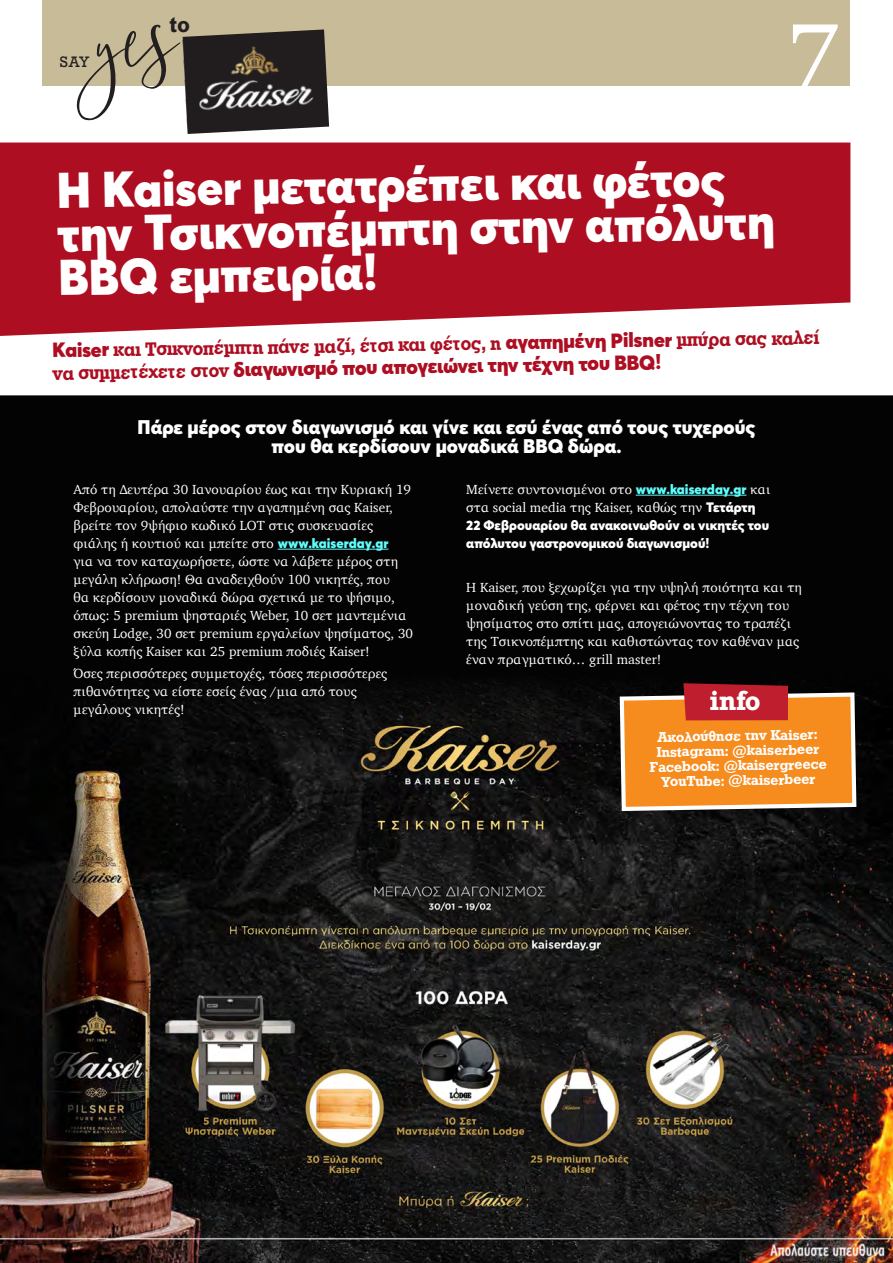
<style>
.page{position:relative;width:893px;height:1263px;background:#fff}
.page>*{position:absolute;margin:0;border:0;box-sizing:border-box;transform-origin:0 0}
.t1{font:97.5px "Georgia";color:#fff}
.t2{font:900 49.5px/43.7px "Averta";color:#fff}
.t3{font:700 25.8px "Rockwell";color:#fff}
.t4{font:700 21px "Rockwell";color:#231f20}
.t5{font:20.25px "UB Rockwell Bold";color:#ad0e22;scale:.95 1}
.t6{font:900 20.25px "Averta";color:#ad0e22}
.t7{font:900 19.5px/19.5px "Averta";color:#fff;text-align:center}
.t8{font:14.85px/14.9px "UB Rockwell Bold";color:#fff;text-align:center}
.t9{font:14.25px "Rockwell";color:#231f20}
.t10{font:13.5px/18px "Charter";color:#fff}
.t11{font:900 13.5px/18px "Averta";color:#fff}
.s1{font-family:"Averta";font-weight:900}
.s2{font-family:"UB Rockwell Bold";font-weight:400}
.s3{font-family:"Averta";font-weight:900;color:#5efcfb}
</style>
<div class="page">
<div style="left:0;top:395px;width:893px;height:277px;background:#030303"></div>
<img style="left:0;top:672px;width:893px;height:591px">
<svg style="left:0;top:143px;width:850px;height:193px;background:#b42235"></svg>
<div style="left:43px;top:0;width:807px;height:85px;background:#c8bc98"></div>
<hr style="left:278px;top:549px;width:110px;height:1px;background:#5efcfb">
<hr style="left:636px;top:495px;width:110px;height:1px;background:#5efcfb">
<svg style="left:618px;top:683px;width:240px;height:130px;background:#d6792e"></svg>
<svg style="left:60px;top:24px;width:122px;height:97px"></svg>
<img style="left:182px;top:29px;width:147px;height:105px">
<p class="t9" style="left:60px;top:53px;width:32px">SAY</p>
<h3 class="t4" style="left:169px;top:11px;width:22px">to</h3>
<h1 class="t1" style="left:789px;top:-29px;width:50px">7</h1>
<h2 class="t2" style="left:56px;top:168px;width:719px;rotate:-1deg">Η Kaiser μετατρέπει και φέτος την Τσικνοπέμπτη στην απόλυτη<br>BBQ εμπειρία!</h2>
<h3 class="t5" style="left:52px;top:339px;width:809px;rotate:-1deg"><span class="s1">Kaiser</span> και Τσικνοπέμπτη πάνε μαζί, έτσι και φέτος, η <span class="s1">αγαπημένη Pilsner</span> μπύρα σας καλεί</h3>
<h3 class="t6" style="left:53px;top:359px;width:610px;rotate:-1deg"><span class="s2">να συμμετέχετε στον</span> διαγωνισμό που απογειώνει την τέχνη του BBQ!</h3>
<h3 class="t7" style="left:138px;top:417px;width:619px">Πάρε μέρος στον διαγωνισμό και γίνε και εσύ ένας από τους τυχερούς που θα κερδίσουν μοναδικά BBQ δώρα.</h3>
<p class="t10" style="left:74px;top:480px;width:341px">Από τη Δευτέρα 30 Ιανουαρίου έως και την Κυριακή 19<br>Φεβρουαρίου, απολαύστε την αγαπημένη σας Kaiser, βρείτε τον 9ψήφιο κωδικό LOT στις συσκευασίες φιάλης ή κουτιού και μπείτε στο <span class="s3">www.kaiserday.gr<br></span>για να τον καταχωρήσετε, ώστε να λάβετε μέρος στη μεγάλη κλήρωση! Θα αναδειχθούν 100 νικητές, που<br>θα κερδίσουν μοναδικά δώρα σχετικά με το ψήσιμο, όπως: 5 premium ψησταριές Weber, 10 σετ μαντεμένια σκεύη Lodge, 30 σετ premium εργαλείων ψησίματος, 30 ξύλα κοπής Kaiser και 25 premium ποδιές Kaiser!</p>
<p class="t10" style="left:74px;top:664px;width:315px">Όσες περισσότερες συμμετοχές, τόσες περισσότερες πιθανότητες να είστε εσείς ένας /μια από τους μεγάλους νικητές!</p>
<p class="t10" style="left:466px;top:480px;width:306px">Μείνετε συντονισμένοι στο <span class="s3">www.kaiserday.gr</span> και στα social media της Kaiser, καθώς την <span class="s1">Τετάρτη</span></p>
<p class="t11" style="left:466px;top:516px;width:304px">22 Φεβρουαρίου θα ανακοινωθούν οι νικητές του απόλυτου γαστρονομικού διαγωνισμού!</p>
<p class="t10" style="left:466px;top:578px;width:337px">Η Kaiser, που ξεχωρίζει για την υψηλή ποιότητα και τη μοναδική γεύση της, φέρνει και φέτος την τέχνη του ψησίματος στο σπίτι μας, απογειώνοντας το τραπέζι της Τσικνοπέμπτης και καθιστώντας τον καθέναν μας έναν πραγματικό… grill master!</p>
<h3 class="t3" style="left:710px;top:684px;width:53px">info</h3>
<p class="t8" style="left:649px;top:730px;width:178px;rotate:-1deg">Ακολούθησε την Kaiser:<br>Instagram: @kaiserbeer<br>Facebook: @kaisergreece<br>YouTube: @kaiserbeer</p>
</div>
